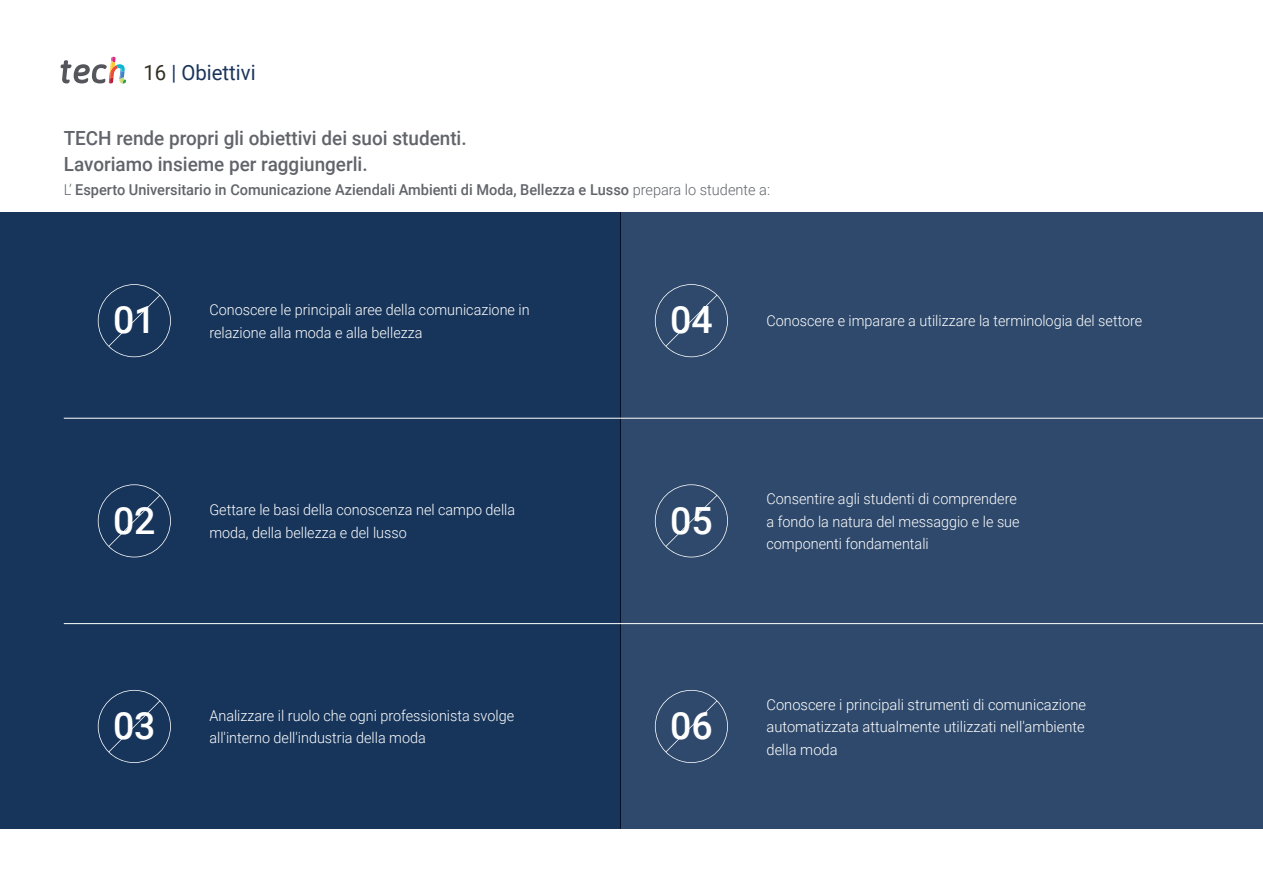
<style>
.page{position:relative;width:1263px;height:893px;background:#fff}
.page>*{position:absolute;margin:0;border:0;box-sizing:border-box;transform-origin:0 0}
.t1{font:500 37.5px "Roboto";color:#fff}
.t2{font:21px "Roboto";color:#1a355c}
.t3{font:500 19.5px/25.5px "Roboto";color:#61646a}
.t4{font:300 15px/22.5px "Roboto";color:#fff;scale:.96 1}
.t5{font:300 15px/22.5px "Roboto";color:#fff;text-align:justify}
.t6{font:500 15px "Roboto";color:#61646a}
.s1{color:#312e20}
.s2{font-weight:300}
</style>
<div class="page">
<svg style="left:61px;top:57px;width:65px;height:27px"></svg>
<div style="left:0;top:213px;width:621px;height:616px;background:#17355b"></div>
<div style="left:621px;top:213px;width:642px;height:616px;background:#2e496b"></div>
<svg style="left:98px;top:284px;width:73px;height:73px"></svg>
<svg style="left:98px;top:690px;width:73px;height:73px"></svg>
<svg style="left:98px;top:484px;width:73px;height:73px"></svg>
<svg style="left:655px;top:284px;width:73px;height:73px"></svg>
<svg style="left:655px;top:484px;width:73px;height:73px"></svg>
<svg style="left:655px;top:690px;width:73px;height:73px"></svg>
<hr style="left:64px;top:418px;width:1199px;height:1px;background:#fff">
<hr style="left:64px;top:623px;width:1199px;height:1px;background:#fff">
<h2 class="t2" style="left:144px;top:57px;width:114px"><span class="s1">16</span> | Obiettivi</h2>
<h3 class="t3" style="left:64px;top:125px;width:404px">TECH rende propri gli obiettivi dei suoi studenti.<br>Lavoriamo insieme per raggiungerli.</h3>
<p class="t6" style="left:64px;top:179px;width:708px"><span class="s2">L’</span> Esperto Universitario in Comunicazione Aziendali Ambienti di Moda, Bellezza e Lusso <span class="s2">prepara lo studente a:</span></p>
<h1 class="t1" style="left:113px;top:294px;width:44px">01</h1>
<p class="t4" style="left:209px;top:298px;width:335px">Conoscere le principali aree della comunicazione in</p>
<p class="t4" style="left:209px;top:320px;width:223px">relazione alla moda e alla bellezza</p>
<h1 class="t1" style="left:670px;top:294px;width:44px">04</h1>
<p class="t4" style="left:766px;top:309px;width:393px">Conoscere e imparare a utilizzare la terminologia del settore</p>
<h1 class="t1" style="left:113px;top:494px;width:44px">02</h1>
<p class="t4" style="left:209px;top:498px;width:320px">Gettare le basi della conoscenza nel campo della</p>
<p class="t4" style="left:209px;top:521px;width:207px">moda, della bellezza e del lusso</p>
<h1 class="t1" style="left:670px;top:494px;width:44px">05</h1>
<p class="t4" style="left:766px;top:487px;width:265px">Consentire agli studenti di comprendere a fondo la natura del messaggio e le sue componenti fondamentali</p>
<h1 class="t1" style="left:113px;top:699px;width:44px">03</h1>
<p class="t4" style="left:209px;top:704px;width:319px">Analizzare il ruolo che ogni professionista svolge all'interno dell'industria della moda</p>
<h1 class="t1" style="left:670px;top:699px;width:44px">06</h1>
<p class="t5" style="left:766px;top:692px;width:321px">Conoscere i principali strumenti di comunicazione automatizzata attualmente utilizzati nell'ambiente della moda</p>
</div>
